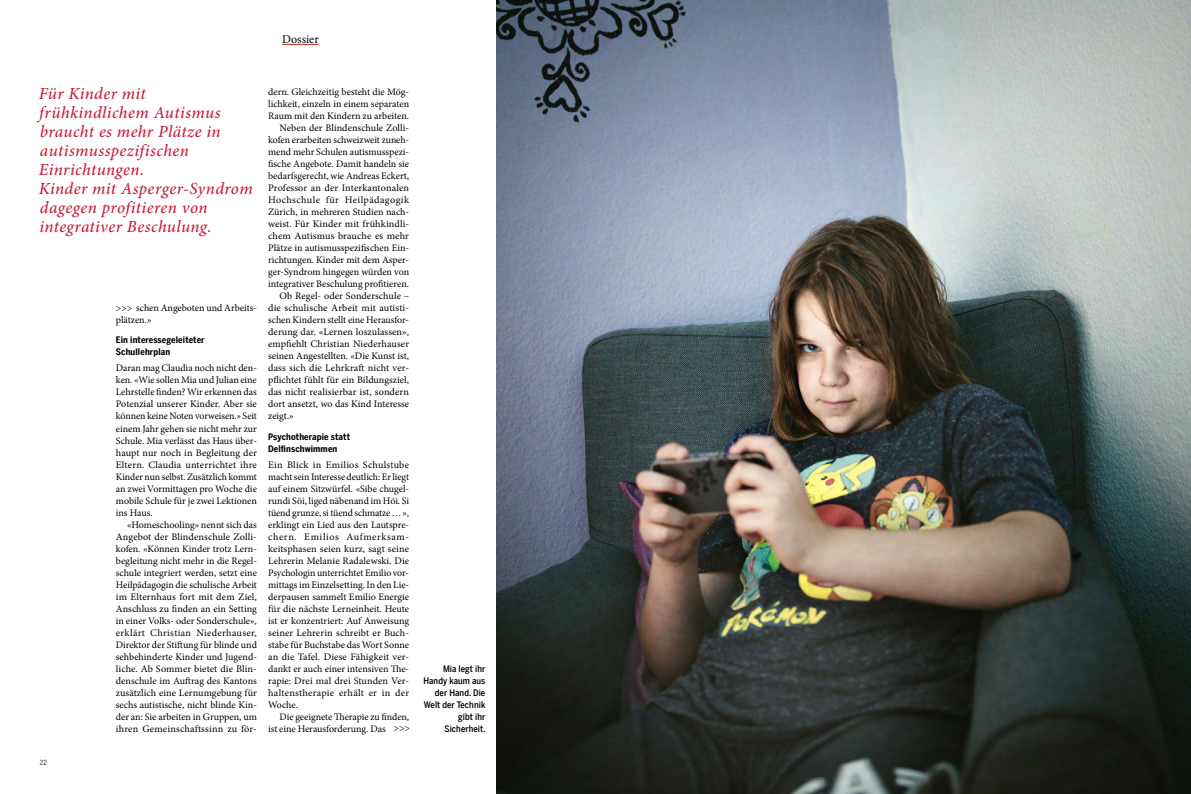
<style>
.page{position:relative;width:1191px;height:794px;background:#fff}
.page>*{position:absolute;margin:0;border:0;box-sizing:border-box;transform-origin:0 0}
.t1{font:italic 500 17px/19px "Minion Pro";letter-spacing:.02em;color:#c61e3c}
.t2{font:12px "Minion Pro";color:#000}
.t3{font:10px/12px "Minion Pro";color:#000;text-align:justify}
.t4{font:10px "Minion Pro";letter-spacing:.04em;color:#000}
.t5{font:700 9px/12px "Benton Sans Cond";letter-spacing:.015em;color:#000}
.t6{font:500 9px/12px "Benton Sans Cond";letter-spacing:.01em;color:#000;text-align:right}
.t7{font:7px "Benton Sans Cond";color:#000}
</style>
<div class="page">
<hr style="left:282px;top:44px;width:37px;height:1px;background:#c7251e">
<img style="left:496px;top:0;width:695px;height:794px">
<p class="t2" style="left:282px;top:31px;width:38px">Dossier</p>
<h1 class="t1" style="left:39px;top:84px;width:215px">Für Kinder mit frühkindlichem Autismus braucht es mehr Plätze in autismusspezifischen<br>Einrichtungen.<br>Kinder mit Asperger-Syndrom dagegen profitieren von integrativer Beschulung.</h1>
<p class="t3" style="left:116px;top:302px;width:143px">&gt;&gt;&gt; schen Angeboten und Arbeits-</p>
<p class="t7" style="left:40px;top:759px;width:9px">22</p>
<p class="t3" style="left:116px;top:314px;width:37px">plätzen.»</p>
<p class="t5" style="left:116px;top:334px;width:90px">Ein interessegeleiteter<br>Schullehrplan</p>
<p class="t3" style="left:116px;top:362px;width:143px">Daran mag Claudia noch nicht den&shy;ken. «Wie sollen Mia und Julian eine Lehrstelle finden? Wir erkennen das Potenzial unserer Kinder. Aber sie können keine Noten vorweisen.» Seit einem Jahr gehen sie nicht mehr zur Schule. Mia verlässt das Haus über&shy;haupt nur noch in Begleitung der Eltern. Claudia unterrichtet ihre Kinder nun selbst. Zusätzlich kommt an zwei Vormittagen pro Woche die mobile Schule für je zwei Lektionen ins Haus.</p>
<p class="t3" style="left:116px;top:518px;width:143px;text-indent:11px">«Homeschooling» nennt sich das Angebot der Blindenschule Zolli&shy;kofen. «Können Kinder trotz Lern&shy;begleitung nicht mehr in die Regel&shy;schule integriert werden, setzt eine Heilpädagogin die schulische Arbeit im Elternhaus fort mit dem Ziel, Anschluss zu finden an ein Setting in einer Volks- oder Sonderschule», erklärt Christian Niederhauser, Direktor der Stiftung für blinde und sehbehinderte Kinder und Jugend&shy;liche. Ab Sommer bietet die Blin&shy;denschule im Auftrag des Kantons zusätzlich eine Lernumgebung für sechs autistische, nicht blinde Kin&shy;der an: Sie arbeiten in Gruppen, um ihren Gemeinschaftssinn zu för-</p>
<p class="t3" style="left:268px;top:86px;width:142px">dern. Gleichzeitig besteht die Mög-</p>
<p class="t3" style="left:268px;top:98px;width:142px">lichkeit, einzeln in einem separaten</p>
<p class="t3" style="left:268px;top:110px;width:142px">Raum mit den Kindern zu arbeiten.</p>
<p class="t3" style="left:279px;top:122px;width:131px">Neben der Blindenschule Zolli-</p>
<p class="t3" style="left:268px;top:134px;width:142px">kofen erarbeiten schweizweit zuneh-</p>
<p class="t3" style="left:268px;top:146px;width:142px">mend mehr Schulen autismusspezi-</p>
<p class="t3" style="left:268px;top:158px;width:142px">fische Angebote. Damit handeln sie</p>
<p class="t3" style="left:268px;top:170px;width:142px">bedarfsgerecht, wie Andreas Eckert,</p>
<p class="t3" style="left:268px;top:182px;width:142px">Professor an der Interkantonalen</p>
<p class="t4" style="left:268px;top:193px;width:142px">Hochschule für Heilpädagogik</p>
<p class="t3" style="left:268px;top:206px;width:142px">Zürich, in mehreren Studien nach-</p>
<p class="t3" style="left:268px;top:218px;width:142px">weist. Für Kinder mit frühkindli-</p>
<p class="t3" style="left:268px;top:230px;width:142px">chem Autismus brauche es mehr</p>
<p class="t3" style="left:268px;top:242px;width:142px">Plätze in autismusspezifischen Ein-</p>
<p class="t3" style="left:268px;top:254px;width:142px">richtungen. Kinder mit dem Asper-</p>
<p class="t3" style="left:268px;top:266px;width:142px">ger-Syndrom hingegen würden von</p>
<p class="t3" style="left:268px;top:278px;width:142px">integrativer Beschulung profitieren.</p>
<p class="t3" style="left:279px;top:290px;width:131px">Ob Regel- oder Sonderschule –</p>
<p class="t3" style="left:268px;top:302px;width:142px">die schulische Arbeit mit autisti-</p>
<p class="t3" style="left:268px;top:314px;width:142px">schen Kindern stellt eine Herausfor-</p>
<p class="t3" style="left:268px;top:326px;width:142px">derung dar. «Lernen loszulassen»,</p>
<p class="t3" style="left:268px;top:338px;width:142px">empfiehlt Christian Niederhauser</p>
<p class="t3" style="left:268px;top:350px;width:142px">seinen Angestellten. «Die Kunst ist,</p>
<p class="t3" style="left:268px;top:362px;width:142px">dass sich die Lehrkraft nicht ver-</p>
<p class="t3" style="left:268px;top:374px;width:142px">pflichtet fühlt für ein Bildungsziel,</p>
<p class="t3" style="left:268px;top:386px;width:142px">das nicht realisierbar ist, sondern</p>
<p class="t3" style="left:268px;top:398px;width:142px">dort ansetzt, wo das Kind Interesse</p>
<p class="t3" style="left:268px;top:410px;width:27px">zeigt.»</p>
<p class="t5" style="left:268px;top:430px;width:83px">Psychotherapie statt<br>Delfinschwimmen</p>
<p class="t3" style="left:268px;top:458px;width:142px;text-align:left">Ein Blick in Emilios Schulstube macht sein Interesse deutlich: Er liegt auf einem Sitzwürfel. «Sibe chugel&shy;rundi Söi, liged näbenand im Höi. Si tüend grunze, si tüend schmatze …», erklingt ein Lied aus den Lautspre&shy;chern. Emilios Aufmerksam&shy;keitsphasen seien kurz, sagt seine Lehrerin Melanie Radalewski. Die Psychologin unterrichtet Emilio vor&shy;mittags im Einzelsetting. In den Lie&shy;derpausen sammelt Emilio Energie für die nächste Lerneinheit. Heute ist er konzentriert: Auf Anweisung seiner Lehrerin schreibt er Buch&shy;stabe für Buchstabe das Wort Sonne an die Tafel. Diese Fähigkeit ver&shy;dankt er auch einer intensiven The&shy;rapie: Drei mal drei Stunden Ver&shy;haltenstherapie erhält er in der Woche.</p>
<p class="t3" style="left:268px;top:710px;width:142px;text-indent:11px">Die geeignete Therapie zu finden, ist eine Herausforderung. Das</p>
<p class="t3" style="left:393px;top:722px;width:18px">&gt;&gt;&gt;</p>
<p class="t6" style="left:423px;top:662px;width:64px">Mia legt ihr<br>Handy kaum aus der Hand. Die<br>Welt der Technik gibt ihr<br>Sicherheit.</p>
</div>
